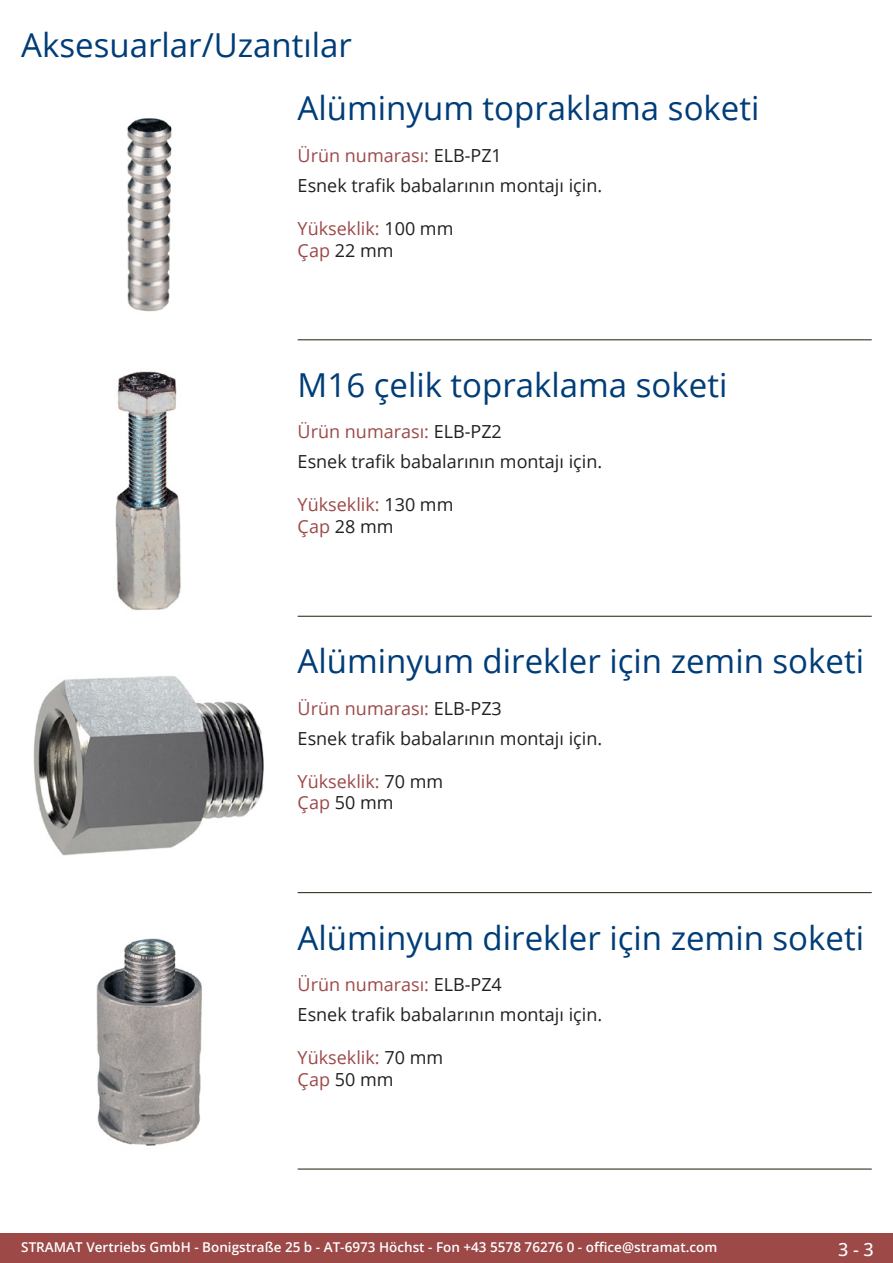
<style>
.page{position:relative;width:893px;height:1263px;background:#fff}
.page>*{position:absolute;margin:0;border:0;box-sizing:border-box;transform-origin:0 0}
.Produkttitel{font:33px "Open Sans";color:#003d78}
.RastTitel{font:33px "Open Sans";color:#003d78}
.Beschreibung_Text{font:18px "Open Sans";color:#231f20}
.Beschreibung_Text-2{font:18px/21.6px "Open Sans";color:#9c4948}
.TechDaten_Überschrif{font:18px "Open Sans";color:#9c4948}
.t1{font:500 18px "Open Sans";color:#fff}
.t2{font:600 13.5px "Open Sans";color:#fff}
.s1{color:#231f20}
</style>
<div class="page">
<div style="left:0;top:1233px;width:893px;height:30px;background:#9c4948"></div>
<hr style="left:298px;top:340px;width:574px;height:1px;background:#201d08">
<hr style="left:298px;top:616px;width:574px;height:1px;background:#201d08">
<hr style="left:298px;top:892px;width:574px;height:1px;background:#201d08">
<hr style="left:298px;top:1169px;width:574px;height:1px;background:#201d08">
<img style="left:127px;top:118px;width:45px;height:194px">
<img style="left:115px;top:371px;width:66px;height:239px">
<img style="left:33px;top:676px;width:231px;height:180px">
<img style="left:96px;top:938px;width:106px;height:208px">
<p class="RastTitel" style="left:21px;top:22px;width:332px">Aksesuarlar/Uzantılar</p>
<p class="Produkttitel" style="left:298px;top:86px;width:463px">Alüminyum topraklama soketi</p>
<p class="TechDaten_Überschrif" style="left:298px;top:143px;width:206px">Ürün numarası: <span class="s1">ELB-PZ1</span></p>
<p class="Beschreibung_Text" style="left:298px;top:173px;width:306px">Esnek trafik babalarının montajı için.</p>
<p class="Beschreibung_Text-2" style="left:298px;top:217px;width:157px">Yükseklik: <span class="s1">100 mm<br></span>Çap <span class="s1">22 mm</span></p>
<p class="Produkttitel" style="left:298px;top:362px;width:431px">M16 çelik topraklama soketi</p>
<p class="TechDaten_Überschrif" style="left:298px;top:420px;width:206px">Ürün numarası: <span class="s1">ELB-PZ2</span></p>
<p class="Beschreibung_Text" style="left:298px;top:449px;width:306px">Esnek trafik babalarının montajı için.</p>
<p class="Beschreibung_Text-2" style="left:298px;top:494px;width:157px">Yükseklik: <span class="s1">130 mm<br></span>Çap <span class="s1">28 mm</span></p>
<p class="Produkttitel" style="left:298px;top:638px;width:568px">Alüminyum direkler için zemin soketi</p>
<p class="TechDaten_Überschrif" style="left:298px;top:696px;width:206px">Ürün numarası: <span class="s1">ELB-PZ3</span></p>
<p class="Beschreibung_Text" style="left:298px;top:726px;width:306px">Esnek trafik babalarının montajı için.</p>
<p class="Beschreibung_Text-2" style="left:298px;top:770px;width:147px">Yükseklik: <span class="s1">70 mm<br></span>Çap <span class="s1">50 mm</span></p>
<p class="Produkttitel" style="left:298px;top:915px;width:568px">Alüminyum direkler için zemin soketi</p>
<p class="TechDaten_Überschrif" style="left:298px;top:972px;width:206px">Ürün numarası: <span class="s1">ELB-PZ4</span></p>
<p class="Beschreibung_Text" style="left:298px;top:1002px;width:306px">Esnek trafik babalarının montajı için.</p>
<p class="Beschreibung_Text-2" style="left:298px;top:1046px;width:147px">Yükseklik: <span class="s1">70 mm<br></span>Çap <span class="s1">50 mm</span></p>
<p class="t2" style="left:21px;top:1238px;width:698px">STRAMAT Vertriebs GmbH - Bonigstraße 25 b - AT-6973 Höchst - Fon +43 5578 76276 0 - office@stramat.com</p>
<p class="t1" style="left:838px;top:1237px;width:37px">3 - 3</p>
</div>
